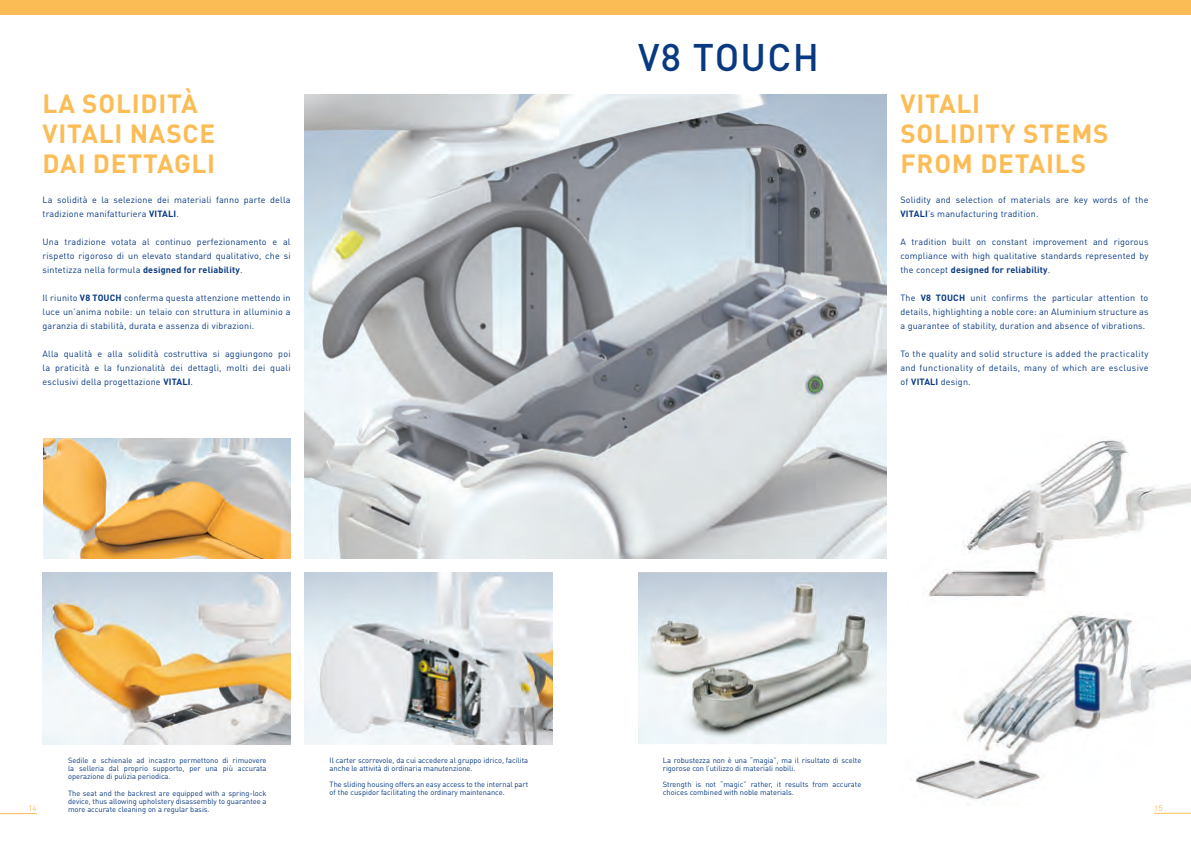
<style>
.page{position:relative;width:1191px;height:842px;background:#fff}
.page>*{position:absolute;margin:0;border:0;box-sizing:border-box;transform-origin:0 0}
.t1{font:500 38px "DIN Pro";letter-spacing:.035em;color:#083981}
.t2{font:700 26px/30px "DIN Pro";letter-spacing:.03em;color:#fcbc55}
.t3{font:9px/14px "DIN Pro";letter-spacing:.02em;color:#083981;text-align:justify}
.t4{font:8px "DIN Pro";color:#fcbc55}
.t5{font:7.5px/8px "DIN Pro";color:#083981}
.s1{font-weight:700}
</style>
<div class="page">
<hr style="left:0;top:813px;width:37px;height:1px;background:#fcbc55">
<hr style="left:1154px;top:813px;width:37px;height:1px;background:#fcbc55">
<img style="left:305px;top:573px;width:248px;height:171px">
<img style="left:927px;top:439px;width:264px;height:159px">
<img style="left:911px;top:615px;width:280px;height:185px">
<div style="left:0;top:0;width:595px;height:14px;background:#fcbc55"></div>
<div style="left:595px;top:0;width:596px;height:14px;background:#fcbc55"></div>
<img style="left:886px;top:573px;width:1px;height:171px">
<img style="left:638px;top:573px;width:248px;height:171px">
<img style="left:43px;top:573px;width:248px;height:171px">
<img style="left:43px;top:438px;width:247px;height:120px">
<img style="left:305px;top:95px;width:581px;height:463px">
<h2 class="t2" style="left:43px;top:88px;width:174px">LA SOLIDITÀ<br>VITALI NASCE<br>DAI DETTAGLI</h2>
<p class="t3" style="left:43px;top:193px;width:250px">La solidità e la selezione dei materiali fanno parte della tradizione manifatturiera <span class="s1">VITALI</span>.</p>
<p class="t3" style="left:43px;top:235px;width:250px">Una tradizione votata al continuo perfezionamento e al rispetto rigoroso di un elevato standard qualitativo, che si sintetizza nella formula <span class="s1">designed for reliability</span>.</p>
<p class="t3" style="left:43px;top:291px;width:250px">Il riunito <span class="s1">V8 TOUCH</span> conferma questa attenzione mettendo in luce un’anima nobile: un telaio con struttura in alluminio a garanzia di stabilità, durata e assenza di vibrazioni.</p>
<p class="t3" style="left:43px;top:347px;width:250px">Alla qualità e alla solidità costruttiva si aggiungono poi la praticità e la funzionalità dei dettagli, molti dei quali esclusivi della progettazione <span class="s1">VITALI</span>.</p>
<h1 class="t1" style="left:638px;top:32px;width:182px">V8 TOUCH</h1>
<h2 class="t2" style="left:900px;top:88px;width:210px">VITALI<br>SOLIDITY STEMS<br>FROM DETAILS</h2>
<p class="t3" style="left:900px;top:193px;width:250px">Solidity and selection of materials are key words of the<br><span class="s1">VITALI</span>’s manufacturing tradition.</p>
<p class="t3" style="left:900px;top:235px;width:250px">A tradition built on constant improvement and rigorous compliance with high qualitative standards represented by the concept <span class="s1">designed for reliability</span>.</p>
<p class="t3" style="left:900px;top:291px;width:250px">The <span class="s1">V8 TOUCH</span> unit confirms the particular attention to details, highlighting a noble core: an Aluminium structure as a guarantee of stability, duration and absence of vibrations.</p>
<p class="t3" style="left:900px;top:347px;width:250px">To the quality and solid structure is added the practicality and functionality of details, many of which are esclusive of <span class="s1">VITALI</span> design.</p>
<p class="t4" style="left:28px;top:803px;width:10px">14</p>
<p class="t5" style="left:68px;top:756px;width:200px;text-align:justify">Sedile e schienale ad incastro permettono di rimuovere la selleria dal proprio supporto, per una più accurata operazione di pulizia periodica.</p>
<p class="t5" style="left:68px;top:789px;width:200px;text-align:justify">The seat and the backrest are equipped with a spring-lock device, thus allowing upholstery disassembly to guarantee a more accurate cleaning on a regular basis.</p>
<p class="t5" style="left:330px;top:756px;width:200px">Il carter scorrevole, da cui accedere al gruppo idrico, facilita anche le attività di ordinaria manutenzione.</p>
<p class="t5" style="left:330px;top:780px;width:200px">The sliding housing offers an easy access to the internal part of the cuspidor facilitating the ordinary maintenance.</p>
<p class="t5" style="left:663px;top:756px;width:200px">La robustezza non è una “magia”, ma il risultato di scelte rigorose con l’utilizzo di materiali nobili.</p>
<p class="t5" style="left:663px;top:780px;width:200px">Strength is not “magic” rather, it results from accurate choices combined with noble materials.</p>
<p class="t4" style="left:1154px;top:803px;width:10px">15</p>
</div>
